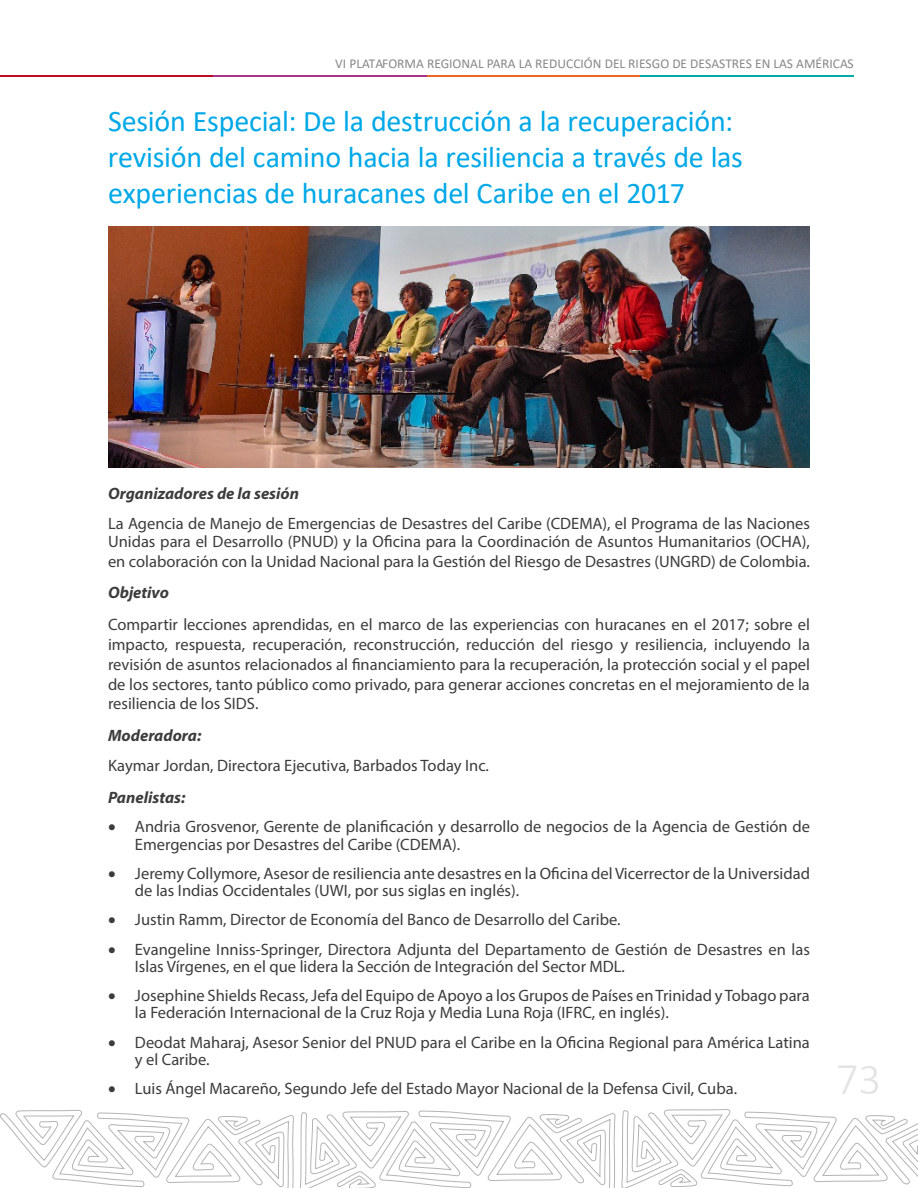
<style>
.page{position:relative;width:918px;height:1188px;background:#fff}
.page>*{position:absolute;margin:0;border:0;box-sizing:border-box;transform-origin:0 0}
.t1{font:300 45px "Calibri";color:#e3e3e3}
.t2{font:30px/36px "Calibri";letter-spacing:-.01em;color:#00a8e7}
.t3{font:16.5px/17.2px "Myriad Pro";color:#3c3c3b}
.t4{font:italic 700 16.5px "Myriad Pro";color:#3c3c3b}
.t5{font:13.5px "Calibri";color:#878787}
</style>
<div class="page">
<hr style="left:0;top:75px;width:214px;height:2px;background:#c10a25">
<hr style="left:214px;top:75px;width:213px;height:2px;background:#a7358b">
<hr style="left:427px;top:75px;width:214px;height:2px;background:#ec6725">
<hr style="left:641px;top:75px;width:213px;height:2px;background:#00aca9">
<svg style="left:0;top:1109px;width:918px;height:79px"></svg>
<img style="left:108px;top:226px;width:702px;height:241px">
<p class="t5" style="left:335px;top:55px;width:520px">VI PLATAFORMA REGIONAL PARA LA REDUCCIÓN DEL RIESGO DE DESASTRES EN LAS AMÉRICAS</p>
<h2 class="t2" style="left:108px;top:102px;width:637px">Sesión Especial: De la destrucción a la recuperación: revisión del camino hacia la resiliencia a través de las experiencias de huracanes del Caribe en el 2017</h2>
<p class="t4" style="left:108px;top:483px;width:193px">Organizadores de la sesión</p>
<p class="t3" style="left:108px;top:514px;width:704px;line-height:18px">La Agencia de Manejo de Emergencias de Desastres del Caribe (CDEMA), el Programa de las Naciones<br>Unidas para el Desarrollo (PNUD) y la Oficina para la Coordinación de Asuntos Humanitarios (OCHA),</p>
<p class="t3" style="left:108px;top:552px;width:704px">en colaboración con la Unidad Nacional para la Gestión del Riesgo de Desastres (UNGRD) de Colombia.</p>
<p class="t4" style="left:108px;top:582px;width:63px">Objetivo</p>
<p class="t3" style="left:108px;top:615px;width:704px;line-height:19.8px;text-align:justify">Compartir lecciones aprendidas, en el marco de las experiencias con huracanes en el 2017; sobre el impacto, respuesta, recuperación, reconstrucción, reducción del riesgo y resiliencia, incluyendo la revisión de asuntos relacionados al financiamiento para la recuperación, la protección social y el papel de los sectores, tanto público como privado, para generar acciones concretas en el mejoramiento de la resiliencia de los SIDS.</p>
<p class="t4" style="left:108px;top:725px;width:95px">Moderadora:</p>
<p class="t3" style="left:108px;top:757px;width:383px">Kaymar Jordan, Directora Ejecutiva, Barbados Today Inc.</p>
<p class="t4" style="left:108px;top:787px;width:79px">Panelistas:</p>
<p class="t3" style="left:135px;top:818px;width:677px;text-indent:-27px">• Andria Grosvenor, Gerente de planificación y desarrollo de negocios de la Agencia de Gestión de<br>Emergencias por Desastres del Caribe (CDEMA).</p>
<p class="t3" style="left:135px;top:864px;width:677px;text-indent:-27px">• Jeremy Collymore, Asesor de resiliencia ante desastres en la Oficina del Vicerrector de la Universidad de las Indias Occidentales (UWI, por sus siglas en inglés).</p>
<p class="t3" style="left:108px;top:911px;width:514px">• Justin Ramm, Director de Economía del Banco de Desarrollo del Caribe.</p>
<p class="t3" style="left:135px;top:940px;width:676px;text-indent:-27px">• Evangeline Inniss-Springer, Directora Adjunta del Departamento de Gestión de Desastres en las<br>Islas Vírgenes, en el que lidera la Sección de Integración del Sector MDL.</p>
<p class="t3" style="left:135px;top:987px;width:676px;text-indent:-27px">• Josephine Shields Recass, Jefa del Equipo de Apoyo a los Grupos de Países en Trinidad y Tobago para la Federación Internacional de la Cruz Roja y Media Luna Roja (IFRC, en inglés).</p>
<p class="t3" style="left:135px;top:1033px;width:676px;text-indent:-27px">• Deodat Maharaj, Asesor Senior del PNUD para el Caribe en la Oficina Regional para América Latina y el Caribe.</p>
<p class="t3" style="left:108px;top:1080px;width:631px">• Luis Ángel Macareño, Segundo Jefe del Estado Mayor Nacional de la Defensa Civil, Cuba.</p>
<h1 class="t1" style="left:836px;top:1051px;width:47px">73</h1>
</div>
